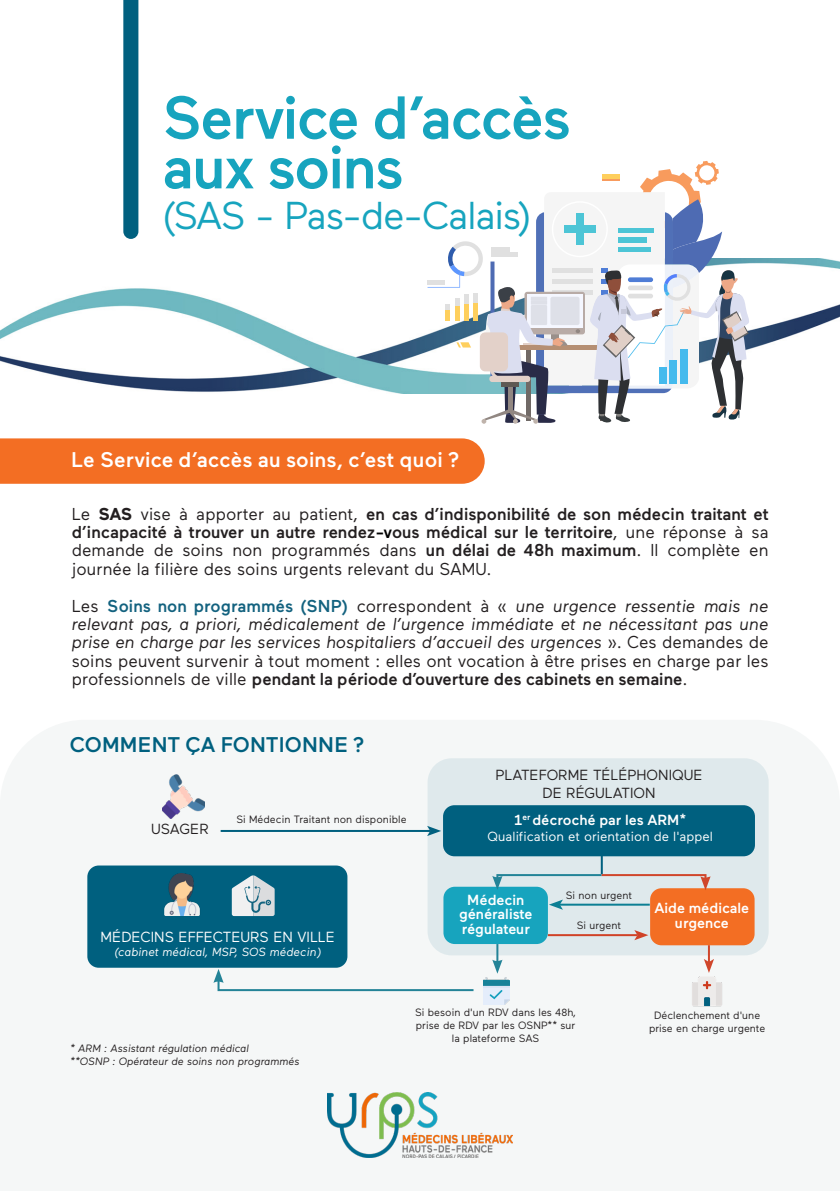
<style>
.page{position:relative;width:840px;height:1191px;background:#fff}
.page>*{position:absolute;margin:0;border:0;box-sizing:border-box;transform-origin:0 0}
.t1{font:500 60.4px "Maax";letter-spacing:-.025em;color:#17a4be}
.t2{font:38.8px "Maax";letter-spacing:-.03em;color:#17a4be}
.t3{font:500 21.2px "Maax";letter-spacing:.005em;color:#fff}
.t4{font:500 21.2px "Maax";letter-spacing:.01em;color:#00607f}
.t5{font:italic 17.2px/18.4px "Maax";color:#231f20;text-align:justify}
.t6{font:17.2px/18.4px "Maax";color:#231f20;text-align:justify}
.t7{font:500 14.6px/14.6px "Maax";color:#fff;text-align:center}
.t8{font:14.6px "Maax";color:#231f20}
.t9{font:14.6px "Maax";color:#fff}
.t10{font:13.2px "Maax";color:#fff}
.t11{font:italic 11.8px "Maax";color:#fff}
.t12{font:10.6px/12.8px "Maax";color:#231f20;text-align:center}
.t13{font:italic 10.6px "Maax";color:#231f20}
.s1{font-weight:700}
.s2{font-weight:500}
.s3{font-weight:500;color:#000001}
.s4{font-style:normal}
.s5{font-weight:500;font-style:normal;color:#13627f}
.s6{font-weight:500;font-style:normal}
</style>
<div class="page">
<div style="left:427px;top:758px;width:341px;height:197px;background:#dfe9ec;border-radius:24px"></div>
<div style="left:443px;top:805px;width:311px;height:51px;background:#00607f;border-radius:11px"></div>
<div style="left:87px;top:865px;width:260px;height:102px;background:#00607f;border-radius:11px"></div>
<div style="left:443px;top:886px;width:104px;height:58px;background:#17a4be;border-radius:11px"></div>
<div style="left:649px;top:888px;width:105px;height:57px;background:#f36e23;border-radius:11px"></div>
<hr style="left:220px;top:830px;width:210px;height:2px;background:#00607f">
<svg style="left:427px;top:826px;width:14px;height:10px"></svg>
<hr style="left:547px;top:934px;width:90px;height:2px;background:#d04227">
<svg style="left:634px;top:930px;width:14px;height:10px"></svg>
<hr style="left:559px;top:903px;width:90px;height:2px;background:#0c7f94">
<svg style="left:549px;top:900px;width:13px;height:9px"></svg>
<svg style="left:492px;top:944px;width:10px;height:29px"></svg>
<svg style="left:703px;top:945px;width:10px;height:28px"></svg>
<svg style="left:492px;top:873px;width:218px;height:17px"></svg>
<hr style="left:600px;top:854px;width:2px;height:20px;background:#00607f">
<svg style="left:213px;top:969px;width:261px;height:23px"></svg>
<img style="left:691px;top:976px;width:32px;height:31px">
<img style="left:162px;top:774px;width:43px;height:44px">
<img style="left:164px;top:873px;width:36px;height:43px">
<svg style="left:232px;top:875px;width:42px;height:41px"></svg>
<img style="left:0;top:258px;width:839px;height:135px">
<div style="left:0;top:438px;width:484px;height:46px;background:#f36e23"></div>
<img style="left:483px;top:977px;width:26px;height:27px">
<svg style="left:123px;top:0;width:15px;height:239px"></svg>
<svg style="left:427px;top:161px;width:322px;height:263px"></svg>
<img style="left:327px;top:1092px;width:185px;height:65px">
<p class="t1" style="left:162px;top:85px;width:410px">Service d’accès</p>
<p class="t1" style="left:162px;top:135px;width:243px">aux soins</p>
<p class="t2" style="left:162px;top:194px;width:371px">(SAS - Pas-de-Calais)</p>
<p class="t3" style="left:71px;top:448px;width:389px">Le Service d’accès au soins, c’est quoi ?</p>
<p class="t6" style="left:72px;top:505px;width:698px">Le <span class="s1">SAS</span> vise à apporter au patient, <span class="s2">en cas d’indisponibilité de son médecin traitant et d’incapacité à trouver un autre rendez</span><span class="s3">-v</span><span class="s2">ous médical sur le territoire</span>, une réponse à sa demande de soins non programmés dans <span class="s2">un délai de 48h maximum</span>. Il complète en journée la filière des soins urgents relevant du SAMU.</p>
<p class="t5" style="left:72px;top:596px;width:698px"><span class="s4">Les</span> <span class="s5">Soins non programmés (SNP)</span> <span class="s4">correspondent à «</span> une urgence ressentie mais ne relevant pas, a priori, médicalement de l’urgence immédiate et ne nécessitant pas une prise en charge par les services hospitaliers d’accueil des urgences <span class="s4">». Ces demandes de soins peuvent survenir à tout moment : elles ont vocation à être prises en charge par les professionnels de ville</span> <span class="s6">pendant la période d’ouverture des cabinets en semaine</span><span class="s4">.</span></p>
<p class="t4" style="left:70px;top:733px;width:296px">COMMENT ÇA FONTIONNE ?</p>
<p class="t8" style="left:151px;top:820px;width:59px">USAGER</p>
<p class="t12" style="left:236px;top:813px;width:171px">Si Médecin Traitant non disponible</p>
<p class="t9" style="left:100px;top:929px;width:235px">MÉDECINS EFFECTEURS EN VILLE</p>
<p class="t11" style="left:114px;top:946px;width:207px">(cabinet médical, MSP, SOS médecin)</p>
<p class="t8" style="left:495px;top:767px;width:208px">PLATEFORME TÉLÉPHONIQUE</p>
<p class="t8" style="left:542px;top:785px;width:114px">DE RÉGULATION</p>
<p class="t7" style="left:514px;top:812px;width:173px">1<sup>er</sup> décroché par les ARM*</p>
<p class="t10" style="left:487px;top:829px;width:227px">Qualification et orientation de l'appel</p>
<p class="t12" style="left:565px;top:889px;width:68px">Si non urgent</p>
<p class="t7" style="left:459px;top:892px;width:75px">Médecin généraliste régulateur</p>
<p class="t7" style="left:654px;top:900px;width:96px">Aide médicale urgence</p>
<p class="t12" style="left:576px;top:919px;width:46px">Si urgent</p>
<p class="t13" style="left:70px;top:1043px;width:180px">* ARM : Assistant régulation médical</p>
<p class="t13" style="left:70px;top:1055px;width:231px">**OSNP : Opérateur de soins non programmés</p>
<p class="t12" style="left:415px;top:1006px;width:162px">Si besoin d'un RDV dans les 48h,</p>
<p class="t12" style="left:415px;top:1019px;width:161px">prise de RDV par les OSNP** sur la plateforme SAS</p>
<p class="t12" style="left:648px;top:1009px;width:118px">Déclenchement d'une prise en charge urgente</p>
</div>
